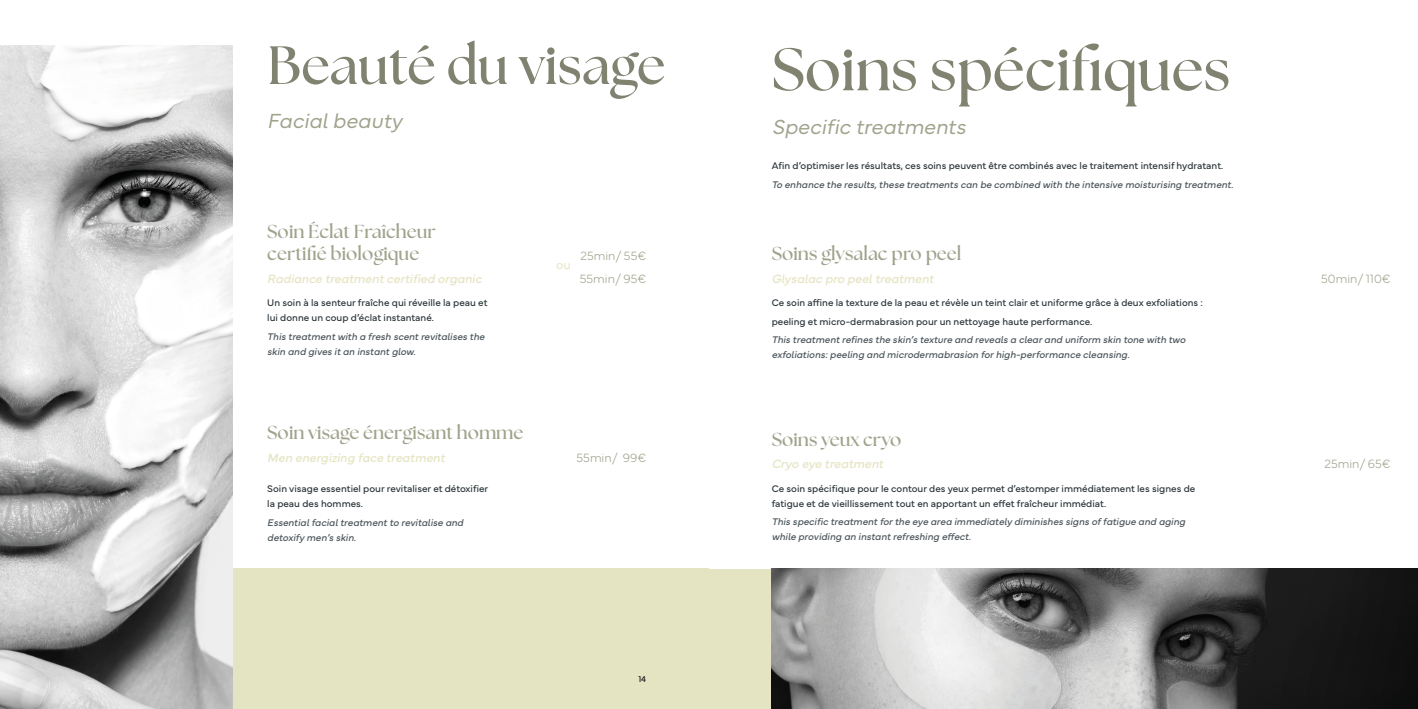
<style>
.page{position:relative;width:1418px;height:709px;background:#fff}
.page>*{position:absolute;margin:0;border:0;box-sizing:border-box;transform-origin:0 0}
.t1{font:700 60px "The Seasons";color:#818270}
.t2{font:700 53.75px "The Seasons";color:#818270}
.t3{font:italic 300 21.25px "Mundial";color:#a1a28c}
.Treatment_title{font:700 18.75px "The Seasons";color:#a1a28c}
.Treatment_title_english{font:italic 12.5px "Mundial";color:#e5e4c2}
.t4{font:100 12.5px "Mundial";color:#a1a28c}
.t5{font:300 12.5px "Mundial";color:#e5e4c2}
.t6{font:10px/15px "Mundial";color:#2c363b}
.t7{font:italic 10px/15px "Mundial";color:#49545a}
.t8{font:8.75px "Mundial";color:#1b1a19}
</style>
<div class="page">
<div style="left:182px;top:569px;width:726px;height:140px;background:#e5e4c2"></div>
<img style="left:0;top:45px;width:233px;height:664px">
<img style="left:771px;top:569px;width:646px;height:140px">
<p class="t2" style="left:267px;top:29px;width:400px">Beauté du visage</p>
<p class="t3" style="left:267px;top:104px;width:136px">Facial beauty</p>
<p class="Treatment_title" style="left:267px;top:218px;width:170px">Soin Éclat Fraîcheur</p>
<p class="Treatment_title" style="left:267px;top:241px;width:153px">certifié biologique</p>
<p class="Treatment_title_english" style="left:267px;top:268px;width:216px">Radiance treatment certified organic</p>
<p class="t6" style="left:267px;top:294px;width:222px">Un soin à la senteur fraîche qui réveille la peau et lui donne un coup d’éclat instantané.</p>
<p class="t7" style="left:267px;top:328px;width:219px">This treatment with a fresh scent revitalises the skin and gives it an instant glow.</p>
<p class="Treatment_title" style="left:267px;top:420px;width:258px">Soin visage énergisant homme</p>
<p class="Treatment_title_english" style="left:267px;top:447px;width:179px">Men energizing face treatment</p>
<p class="t6" style="left:267px;top:480px;width:222px">Soin visage essentiel pour revitaliser et détoxifier la peau des hommes.</p>
<p class="t7" style="left:267px;top:514px;width:198px">Essential facial treatment to revitalise and detoxify men’s skin.</p>
<p class="t5" style="left:556px;top:255px;width:16px">ou</p>
<p class="t4" style="left:580px;top:246px;width:67px">25min/ 55€</p>
<p class="t4" style="left:580px;top:268px;width:68px">55min/ 95€</p>
<p class="t4" style="left:576px;top:447px;width:71px">55min/ 99€</p>
<p class="t8" style="left:638px;top:672px;width:9px">14</p>
<p class="t1" style="left:771px;top:29px;width:460px">Soins spécifiques</p>
<p class="t3" style="left:771px;top:110px;width:195px">Specific treatments</p>
<p class="t6" style="left:771px;top:157px;width:453px">Afin d’optimiser les résultats, ces soins peuvent être combinés avec le traitement intensif hydratant.</p>
<p class="t7" style="left:771px;top:176px;width:463px">To enhance the results, these treatments can be combined with the intensive moisturising treatment.</p>
<p class="Treatment_title" style="left:771px;top:241px;width:191px">Soins glysalac pro peel</p>
<p class="Treatment_title_english" style="left:771px;top:268px;width:163px">Glysalac pro peel treatment</p>
<p class="t4" style="left:1321px;top:268px;width:71px">50min/ 110€</p>
<p class="t6" style="left:771px;top:294px;width:433px">Ce soin affine la texture de la peau et révèle un teint clair et uniforme grâce à deux exfoliations :</p>
<p class="t6" style="left:771px;top:313px;width:322px">peeling et micro-dermabrasion pour un nettoyage haute performance.</p>
<p class="t7" style="left:771px;top:331px;width:415px">This treatment refines the skin’s texture and reveals a clear and uniform skin tone with two exfoliations: peeling and microdermabrasion for high-performance cleansing.</p>
<p class="Treatment_title" style="left:771px;top:426px;width:131px">Soins yeux cryo</p>
<p class="Treatment_title_english" style="left:771px;top:454px;width:113px">Cryo eye treatment</p>
<p class="t4" style="left:1324px;top:454px;width:68px">25min/ 65€</p>
<p class="t6" style="left:771px;top:480px;width:425px">Ce soin spécifique pour le contour des yeux permet d’estomper immédiatement les signes de fatigue et de vieillissement tout en apportant un effet fraîcheur immédiat.</p>
<p class="t7" style="left:771px;top:513px;width:415px">This specific treatment for the eye area immediately diminishes signs of fatigue and aging while providing an instant refreshing effect.</p>
</div>
